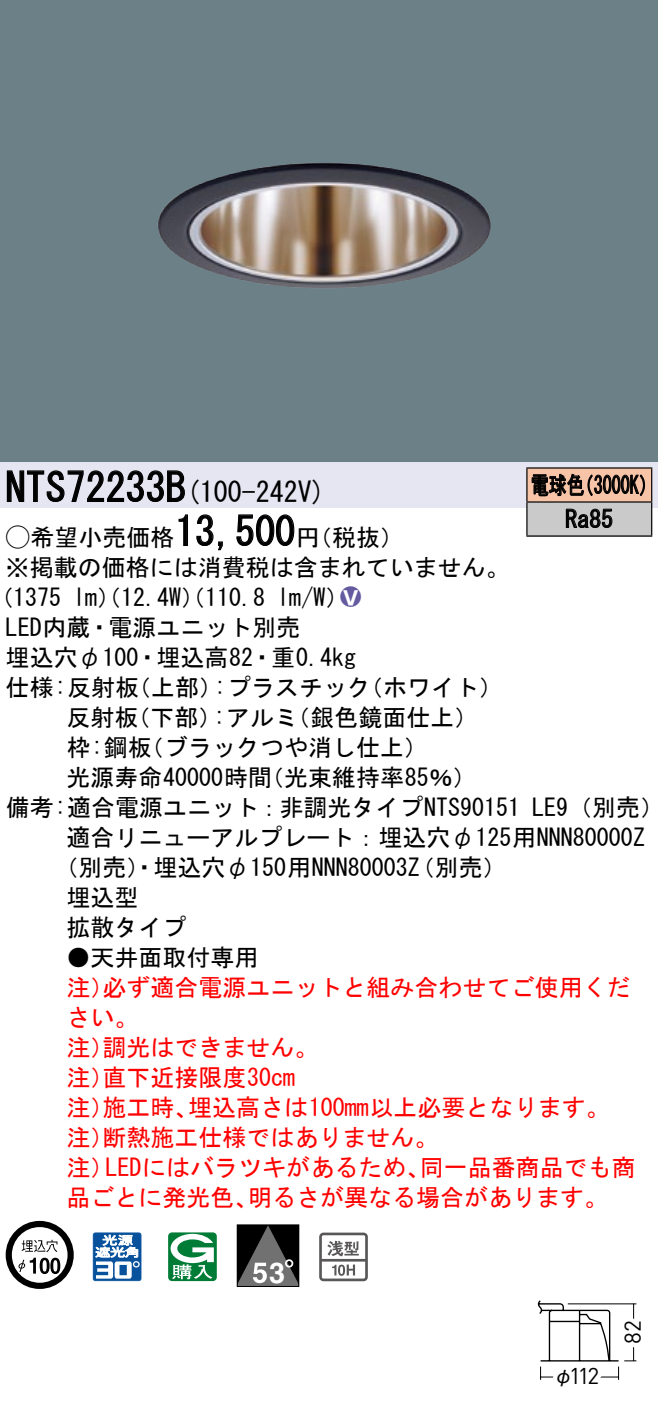
<style>
.page{position:relative;width:658px;height:1416px;background:#fff}
.page>*{position:absolute;margin:0;border:0;box-sizing:border-box;transform-origin:0 0}
.t1{font:40px "MS Gothic";color:#000}
.t2{font:700 28.8px "Helvetica LT Std";color:#fff}
.t3{font:28px "MS Gothic";color:#000}
.t4{font:24px/30px "MS Gothic";color:#000}
.t5{font:24px/30px "MS Gothic";color:#f00}
.t6{font:24px/34px "MS Gothic";color:#000;scale:.75 1}
.t7{font:24px "Ford Classification 1";color:#635aa0}
.t8{font:22.8px "DINOT";color:#000}
.t9{font:20px "Gothic BBB Pro Medium 90 pv RKSJ H";color:#000}
.s1{font-size:40px}
.s2{font-family:"Ford Classification 1"}
.s3{color:#fff}
</style>
<div class="page">
<div style="left:0;top:0;width:658px;height:462px;background:#6c8087"></div>
<img style="left:158px;top:163px;width:333px;height:125px">
<div style="left:0;top:462px;width:658px;height:45px;background:#e6e5f2"></div>
<svg style="left:6px;top:470px;width:179px;height:32px"></svg>
<svg style="left:178px;top:514px;width:10px;height:32px"></svg>
<svg style="left:196px;top:514px;width:27px;height:37px"></svg>
<svg style="left:236px;top:514px;width:59px;height:32px"></svg>
<svg style="left:6px;top:1221px;width:68px;height:68px"></svg>
<svg style="left:40px;top:1257px;width:10px;height:17px"></svg>
<svg style="left:50px;top:1257px;width:10px;height:17px"></svg>
<svg style="left:93px;top:1232px;width:48px;height:49px"></svg>
<svg style="left:168px;top:1232px;width:49px;height:49px"></svg>
<svg style="left:239px;top:1227px;width:58px;height:58px;background:#464545"></svg>
<svg style="left:285px;top:1259px;width:8px;height:8px"></svg>
<div style="left:237px;top:1225px;width:62px;height:62px;border:1px solid #000"></div>
<svg style="left:319px;top:1232px;width:49px;height:49px"></svg>
<div style="left:527px;top:468px;width:124px;height:34px;background:#f7c4a7"></div>
<div style="left:527px;top:502px;width:124px;height:34px;background:#cacaca"></div>
<hr style="left:526px;top:467px;width:126px;height:2px;background:#000">
<hr style="left:526px;top:468px;width:1px;height:33px;background:#000">
<hr style="left:651px;top:468px;width:1px;height:33px;background:#000">
<hr style="left:526px;top:501px;width:126px;height:2px;background:#000">
<hr style="left:526px;top:502px;width:1px;height:33px;background:#000">
<hr style="left:651px;top:502px;width:1px;height:33px;background:#000">
<hr style="left:526px;top:535px;width:126px;height:2px;background:#000">
<svg style="left:531px;top:473px;width:114px;height:24px"></svg>
<svg style="left:565px;top:508px;width:47px;height:20px"></svg>
<svg style="left:538px;top:1300px;width:99px;height:80px"></svg>
<h1 class="t1" style="left:6px;top:467px;width:162px">NTS72233</h1>
<p class="t3" style="left:166px;top:478px;width:161px">(<span class="s1">B</span> 100-242 (V</p>
<h1 class="t1" style="left:175px;top:511px;width:121px">13,500</h1>
<p class="t4" style="left:6px;top:522px;width:505px"><span class="s2">A</span>希望小売価格<br>※掲載の価格には消費税は含まれていません。</p>
<p class="t7" style="left:340px;top:585px;width:22px">2<span class="s3">8</span></p>
<p class="t4" style="left:296px;top:522px;width:109px">（円税抜(</p>
<p class="t4" style="left:277px;top:582px;width:73px">l m (W/</p>
<p class="t4" style="left:6px;top:582px;width:352px;text-indent:-16px">（1375<br>LED内蔵・電源ユニット別売<br>埋込穴φ100・埋込高82・重0.4kg</p>
<p class="t4" style="left:73px;top:582px;width:193px">lm）（12.4 ）（W 110.8</p>
<p class="t4" style="left:6px;top:672px;width:135px">仕様:反射板</p>
<p class="t4" style="left:127px;top:672px;width:97px">（上部）</p>
<p class="t4" style="left:214px;top:672px;width:158px">:プラスチック</p>
<p class="t4" style="left:359px;top:672px;width:145px">（ホワイト(</p>
<p class="t4" style="left:66px;top:702px;width:73px">反射板</p>
<p class="t4" style="left:126px;top:702px;width:97px">（下部）</p>
<p class="t4" style="left:213px;top:702px;width:86px">:アルミ</p>
<p class="t4" style="left:286px;top:702px;width:193px">（銀色鏡面仕上(</p>
<p class="t4" style="left:140px;top:732px;width:289px">（ブラックつや消し仕上(</p>
<p class="t4" style="left:66px;top:732px;width:87px">枠:鋼板</p>
<p class="t4" style="left:66px;top:762px;width:207px">光源寿命40000時間</p>
<p class="t4" style="left:260px;top:762px;width:218px">（光束維持率85％(</p>
<p class="t6" style="left:565px;top:468px;width:65px;text-indent:-34px">電球色<br>Ra85</p>
<p class="t6" style="left:575px;top:468px;width:109px">（3000 (K</p>
<p class="t4" style="left:6px;top:792px;width:516px">備考:適合電源ユニット：非調光タイプNTS90151</p>
<p class="t4" style="left:66px;top:822px;width:580px">適合リニューアルプレート：埋込穴φ125用NNN80000Z</p>
<p class="t4" style="left:54px;top:852px;width:454px">（別売）・埋込穴φ150用NNN80003（Z 別売(</p>
<p class="t4" style="left:66px;top:882px;width:73px">埋込型</p>
<p class="t4" style="left:66px;top:912px;width:121px">拡散タイプ</p>
<p class="t4" style="left:66px;top:942px;width:193px">●天井面取付専用</p>
<p class="t5" style="left:102px;top:972px;width:529px">必ず適合電源ユニットと組み合わせてご使用くだ</p>
<p class="t4" style="left:532px;top:792px;width:133px">LE （9 別売(</p>
<p class="t5" style="left:66px;top:972px;width:49px">注）</p>
<p class="t5" style="left:66px;top:1002px;width:73px">さい。</p>
<p class="t5" style="left:102px;top:1032px;width:217px">調光はできません。</p>
<p class="t5" style="left:102px;top:1032px;width:194px;text-indent:-36px">注）<br>直下近接限度30cm</p>
<p class="t5" style="left:66px;top:1062px;width:49px">注）</p>
<p class="t5" style="left:188px;top:1092px;width:423px">埋込高さは100mm以上必要となります。</p>
<p class="t5" style="left:102px;top:1092px;width:97px">施工時、</p>
<p class="t5" style="left:102px;top:1092px;width:337px;text-indent:-36px">注）<br>断熱施工仕様ではありません。</p>
<p class="t5" style="left:66px;top:1122px;width:49px">注）</p>
<p class="t5" style="left:66px;top:1152px;width:49px">注）</p>
<p class="t5" style="left:105px;top:1152px;width:326px">LEDにはバラツキがあるため、</p>
<p class="t5" style="left:420px;top:1152px;width:217px">同一品番商品でも商</p>
<p class="t5" style="left:66px;top:1182px;width:193px">品ごとに発光色、</p>
<p class="t5" style="left:248px;top:1182px;width:362px">明るさが異なる場合があります。</p>
<p class="t2" style="left:269px;top:1255px;width:18px">3</p>
<p class="t8" style="left:569px;top:1360px;width:32px">112</p>
<p class="t9" style="left:553px;top:1359px;width:21px">φ</p>
<p class="t8" style="left:617px;top:1344px;width:25px;rotate:-90deg">82</p>
</div>
